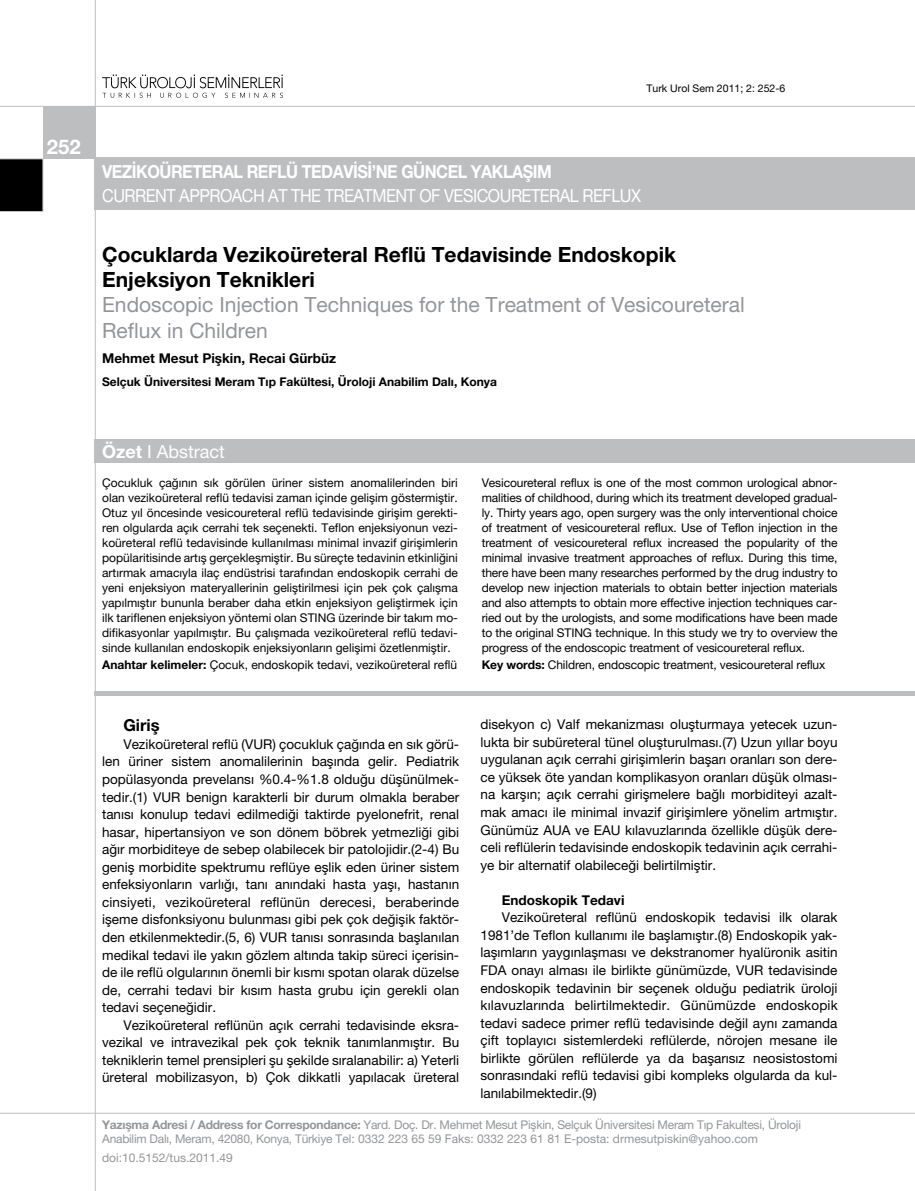
<style>
.page{position:relative;width:915px;height:1191px;background:#fff}
.page>*{position:absolute;margin:0;border:0;box-sizing:border-box;transform-origin:0 0}
.t1{font:21px/25.2px "Helvetica Neu";color:#939598}
.t2{font:700 21px/25.2px "Helvetica Neu";color:#000}
.t3{font:700 20.25px "Helvetica Neu";color:#fff}
.t4{font:18px "Helvetica Neu";letter-spacing:-.03em;color:#fff;scale:.9 1}
.t5{font:700 18px "Helvetica Neu";letter-spacing:-.03em;color:#fff;scale:.9 1}
.t6{font:18px "Helvetica Neu";color:#fff}
.t7{font:700 16.5px "Helvetica Neu";color:#000}
.t8{font:13.5px/17.5px "Helvetica Neu";color:#000;text-align:justify}
.t9{font:700 13.5px "Helvetica Neu";color:#000}
.t10{font:12px/15px "Helvetica Neu";letter-spacing:-.01em;color:#000;text-align:justify}
.t11{font:12px/14.4px "Helvetica Neu";letter-spacing:-.02em;color:#939598}
.t12{font:700 12px "Helvetica Neu";color:#000}
.t13{font:12px "Helvetica Neu";color:#939598}
.t14{font:10.5px "Helvetica Neu";color:#000}
.s1{font-weight:700}
</style>
<div class="page">
<div style="left:95px;top:157px;width:819px;height:53px;background:#bcbec0"></div>
<div style="left:43px;top:106px;width:52px;height:53px;background:#bcbec0"></div>
<div style="left:0;top:159px;width:43px;height:53px;background:#000"></div>
<div style="left:95px;top:439px;width:819px;height:23px;background:#bcbec0"></div>
<hr style="left:95px;top:0;width:1px;height:1191px;background:#bcbec0">
<hr style="left:0;top:106px;width:914px;height:1px;background:#bcbec0">
<hr style="left:0;top:1113px;width:914px;height:1px;background:#bcbec0">
<svg style="left:102px;top:74px;width:181px;height:24px"></svg>
<div style="left:95px;top:690px;width:819px;height:5px;background:#bcbec0"></div>
<h2 class="t3" style="left:47px;top:134px;width:35px">252</h2>
<p class="t14" style="left:646px;top:82px;width:140px">Turk Urol Sem 2011; 2: 252-6</p>
<h3 class="t5" style="left:102px;top:161px;width:501px">VEZİKOÜRETERAL REFLÜ TEDAVİSİ’NE GÜNCEL YAKLAŞIM</h3>
<h3 class="t4" style="left:102px;top:185px;width:600px">CURRENT APPROACH AT THE TREATMENT OF VESICOURETERAL REFLUX</h3>
<h1 class="t2" style="left:102px;top:241px;width:575px">Çocuklarda Vezikoüreteral Reflü Tedavisinde Endoskopik<br>Enjeksiyon Teknikleri</h1>
<h1 class="t1" style="left:102px;top:292px;width:644px">Endoscopic Injection Techniques for the Treatment of Vesicoureteral<br>Reflux in Children</h1>
<p class="t9" style="left:102px;top:350px;width:235px">Mehmet Mesut Pişkin, Recai Gürbüz</p>
<p class="t12" style="left:102px;top:374px;width:396px">Selçuk Üniversitesi Meram Tıp Fakültesi, Üroloji Anabilim Dalı, Konya</p>
<h3 class="t6" style="left:102px;top:440px;width:124px"><span class="s1">Özet</span> I Abstract</h3>
<p class="t10" style="left:102px;top:475px;width:357px">Çocukluk çağının sık görülen üriner sistem anomalilerinden biri olan vezikoüreteral reflü tedavisi zaman içinde gelişim göstermiştir.<br>Otuz yıl öncesinde vesicoureteral reflü tedavisinde girişim gerekti&shy;ren olgularda açık cerrahi tek seçenekti. Teflon enjeksiyonun vezi&shy;koüreteral reflü tedavisinde kullanılması minimal invazif girişimlerin popülaritisinde artış gerçekleşmiştir. Bu süreçte tedavinin etkinliğini artırmak amacıyla ilaç endüstrisi tarafından endoskopik cerrahi de yeni enjeksiyon materyallerinin geliştirilmesi için pek çok çalışma yapılmıştır bununla beraber daha etkin enjeksiyon geliştirmek için ilk tariflenen enjeksiyon yöntemi olan STING üzerinde bir takım mo&shy;difikasyonlar yapılmıştır. Bu çalışmada vezikoüreteral reflü tedavi&shy;sinde kullanılan endoskopik enjeksiyonların gelişimi özetlenmiştir.</p>
<p class="t10" style="left:102px;top:657px;width:356px"><span class="s1">Anahtar kelimeler:</span> Çocuk, endoskopik tedavi, vezikoüreteral reflü</p>
<p class="t7" style="left:123px;top:715px;width:38px">Giriş</p>
<p class="t8" style="left:102px;top:735px;width:358px;text-indent:21px">Vezikoüreteral reflü (VUR) çocukluk çağında en sık görü&shy;len üriner sistem anomalilerinin başında gelir. Pediatrik popülasyonda prevelansı %0.4-%1.8 olduğu düşünülmek&shy;tedir.(1) VUR benign karakterli bir durum olmakla beraber tanısı konulup tedavi edilmediği taktirde pyelonefrit, renal hasar, hipertansiyon ve son dönem böbrek yetmezliği gibi ağır morbiditeye de sebep olabilecek bir patolojidir.(2-4) Bu geniş morbidite spektrumu reflüye eşlik eden üriner sistem enfeksiyonların varlığı, tanı anındaki hasta yaşı, hastanın cinsiyeti, vezikoüreteral reflünün derecesi, beraberinde işeme disfonksiyonu bulunması gibi pek çok değişik faktör&shy;den etkilenmektedir.(5, 6) VUR tanısı sonrasında başlanılan medikal tedavi ile yakın gözlem altında takip süreci içerisin&shy;de ile reflü olgularının önemli bir kısmı spotan olarak düzelse de, cerrahi tedavi bir kısım hasta grubu için gerekli olan tedavi seçeneğidir.</p>
<p class="t8" style="left:102px;top:1016px;width:358px;text-indent:21px">Vezikoüreteral reflünün açık cerrahi tedavisinde eksra&shy;vezikal ve intravezikal pek çok teknik tanımlanmıştır. Bu tekniklerin temel prensipleri şu şekilde sıralanabilir: a) Yeterli üreteral mobilizasyon, b) Çok dikkatli yapılacak üreteral</p>
<p class="t10" style="left:481px;top:475px;width:357px">Vesicoureteral reflux is one of the most common urological abnor&shy;malities of childhood, during which its treatment developed gradual&shy;ly. Thirty years ago, open surgery was the only interventional choice of treatment of vesicoureteral reflux. Use of Teflon injection in the treatment of vesicoureteral reflux increased the popularity of the minimal invasive treatment approaches of reflux. During this time, there have been many researches performed by the drug industry to develop new injection materials to obtain better injection materials and also attempts to obtain more effective injection techniques car&shy;ried out by the urologists, and some modifications have been made to the original STING technique. In this study we try to overview the progress of the endoscopic treatment of vesicoureteral reflux.</p>
<p class="t10" style="left:481px;top:657px;width:345px"><span class="s1">Key words:</span> Children, endoscopic treatment, vesicoureteral reflux</p>
<p class="t8" style="left:480px;top:715px;width:358px">disekyon c) Valf mekanizması oluşturmaya yetecek uzun&shy;lukta bir subüreteral tünel oluşturulması.(7) Uzun yıllar boyu uygulanan açık cerrahi girişimlerin başarı oranları son dere&shy;ce yüksek öte yandan komplikasyon oranları düşük olması&shy;na karşın; açık cerrahi girişmelere bağlı morbiditeyi azalt&shy;mak amacı ile minimal invazif girişimlere yönelim artmıştır.<br>Günümüz AUA ve EAU kılavuzlarında özellikle düşük dere&shy;celi reflülerin tedavisinde endoskopik tedavinin açık cerrahi&shy;ye bir alternatif olabileceği belirtilmiştir.</p>
<p class="t9" style="left:501px;top:891px;width:124px">Endoskopik Tedavi</p>
<p class="t8" style="left:480px;top:908px;width:358px;text-indent:21px">Vezikoüreteral reflünü endoskopik tedavisi ilk olarak 1981’de Teflon kullanımı ile başlamıştır.(8) Endoskopik yak&shy;laşımların yaygınlaşması ve dekstranomer hyalüronik asitin FDA onayı alması ile birlikte günümüzde, VUR tedavisinde endoskopik tedavinin bir seçenek olduğu pediatrik üroloji kılavuzlarında belirtilmektedir. Günümüzde endoskopik tedavi sadece primer reflü tedavisinde değil aynı zamanda çift toplayıcı sistemlerdeki reflülerde, nörojen mesane ile birlikte görülen reflülerde ya da başarısız neosistostomi sonrasındaki reflü tedavisi gibi kompleks olgularda da kul&shy;lanılabilmektedir.(9)</p>
<p class="t11" style="left:102px;top:1117px;width:700px"><span class="s1">Yaz›şma Adresi / Address for Correspondance:</span> Yard. Doç. Dr. Mehmet Mesut Pişkin, Selçuk Üniversitesi Meram Tıp Fakultesi, Üroloji<br>Anabilim Dalı, Meram, 42080, Konya, Türkiye Tel: 0332 223 65 59 Faks: 0332 223 61 81 E-posta: drmesutpiskin@yahoo.com</p>
<p class="t13" style="left:102px;top:1150px;width:132px">doi:10.5152/tus.2011.49</p>
</div>
